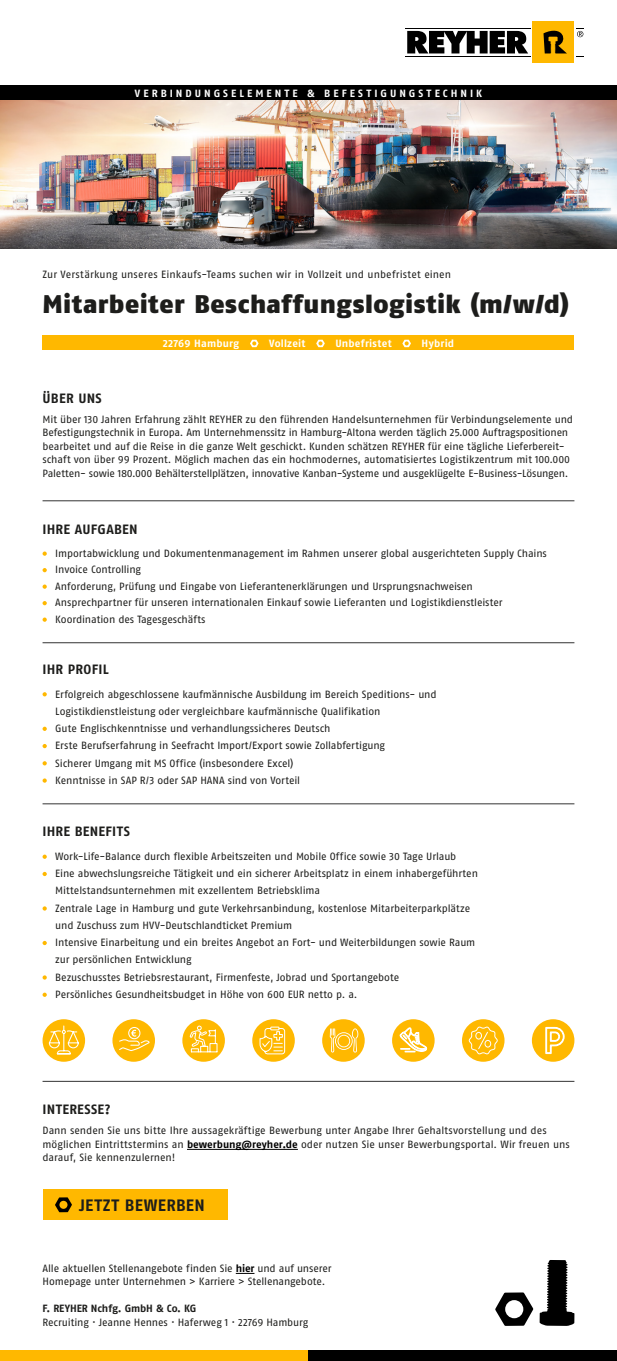
<style>
.page{position:relative;width:617px;height:1361px;background:#fff}
.page>*{position:absolute;margin:0;border:0;box-sizing:border-box;transform-origin:0 0}
.t1{font:900 25.5px "Fago Pro";letter-spacing:.02em;color:#1d1d1b}
.t2{font:700 16.5px "Fago Pro";letter-spacing:.02em;color:#1d1d1b}
.t3{font:700 13.5px "Fago Pro";letter-spacing:.015em;color:#1d1d1b}
.t4{font:10.5px/17.2px "Fago Pro";letter-spacing:-.01em;color:#1d1d1b}
.t5{font:700 10.5px "Fago Pro";letter-spacing:.28em;color:#fff}
.t6{font:700 10.5px "Fago Pro";letter-spacing:-.01em;color:#1d1d1b}
.t7{font:700 10.5px "Fago Pro";letter-spacing:.015em;color:#fff}
.t8{font:700 10.5px "Fago Pro";letter-spacing:.025em;color:#fff}
.t9{font:700 10.5px "Fago Pro";letter-spacing:.02em;color:#fff}
.s1{font-weight:700;color:#000}
</style>
<div class="page">
<img style="left:0;top:100px;width:617px;height:149px">
<svg style="left:407px;top:31px;width:121px;height:22px"></svg>
<hr style="left:405px;top:28px;width:125px;height:1px;background:#000">
<hr style="left:405px;top:56px;width:125px;height:1px;background:#000">
<div style="left:532px;top:21px;width:42px;height:42px;background:#ffb800"></div>
<svg style="left:576px;top:28px;width:7px;height:9px"></svg>
<svg style="left:543px;top:30px;width:24px;height:23px"></svg>
<div style="left:0;top:1350px;width:308px;height:11px;background:#ffb800"></div>
<div style="left:308px;top:1350px;width:309px;height:11px;background:#000"></div>
<svg style="left:539px;top:1260px;width:35px;height:66px"></svg>
<svg style="left:495px;top:1292px;width:38px;height:34px"></svg>
<svg style="left:43px;top:551px;width:4px;height:5px"></svg>
<svg style="left:43px;top:568px;width:4px;height:4px"></svg>
<svg style="left:43px;top:584px;width:4px;height:5px"></svg>
<svg style="left:43px;top:601px;width:4px;height:4px"></svg>
<svg style="left:43px;top:617px;width:4px;height:5px"></svg>
<svg style="left:43px;top:692px;width:4px;height:4px"></svg>
<svg style="left:43px;top:726px;width:4px;height:5px"></svg>
<svg style="left:43px;top:744px;width:4px;height:4px"></svg>
<svg style="left:43px;top:761px;width:4px;height:4px"></svg>
<svg style="left:43px;top:778px;width:4px;height:5px"></svg>
<svg style="left:43px;top:854px;width:4px;height:5px"></svg>
<svg style="left:43px;top:872px;width:4px;height:4px"></svg>
<svg style="left:43px;top:906px;width:4px;height:4px"></svg>
<svg style="left:43px;top:941px;width:4px;height:4px"></svg>
<svg style="left:43px;top:975px;width:4px;height:4px"></svg>
<svg style="left:43px;top:992px;width:4px;height:5px"></svg>
<hr style="left:187px;top:1149px;width:111px;height:1px;background:#000">
<div style="left:0;top:85px;width:617px;height:15px;background:#000"></div>
<div style="left:43px;top:335px;width:531px;height:15px;background:#ffb800"></div>
<svg style="left:250px;top:340px;width:8px;height:7px"></svg>
<svg style="left:316px;top:340px;width:9px;height:7px"></svg>
<svg style="left:402px;top:340px;width:9px;height:7px"></svg>
<div style="left:43px;top:1189px;width:184px;height:31px;background:#ffb800"></div>
<svg style="left:55px;top:1197px;width:17px;height:15px"></svg>
<hr style="left:43px;top:500px;width:531px;height:1px;background:#333">
<hr style="left:43px;top:803px;width:531px;height:1px;background:#333">
<hr style="left:43px;top:642px;width:531px;height:1px;background:#333">
<hr style="left:43px;top:1081px;width:531px;height:1px;background:#333">
<div style="left:531px;top:1019px;width:43px;height:42px;background:#ffb800;border-radius:50%"></div>
<svg style="left:545px;top:1027px;width:19px;height:27px"></svg>
<div style="left:392px;top:1019px;width:42px;height:42px;background:#ffb800;border-radius:50%"></div>
<svg style="left:400px;top:1027px;width:26px;height:25px"></svg>
<div style="left:322px;top:1019px;width:42px;height:42px;background:#ffb800;border-radius:50%"></div>
<svg style="left:330px;top:1028px;width:28px;height:24px"></svg>
<div style="left:252px;top:1019px;width:43px;height:42px;background:#ffb800;border-radius:50%"></div>
<svg style="left:259px;top:1026px;width:26px;height:29px"></svg>
<div style="left:43px;top:1019px;width:42px;height:42px;background:#ffb800;border-radius:50%"></div>
<svg style="left:48px;top:1025px;width:32px;height:30px"></svg>
<div style="left:462px;top:1019px;width:42px;height:42px;background:#ffb800;border-radius:50%"></div>
<svg style="left:468px;top:1025px;width:30px;height:30px"></svg>
<svg style="left:236px;top:1273px;width:18px;height:1px"></svg>
<div style="left:182px;top:1019px;width:43px;height:42px;background:#ffb800;border-radius:50%"></div>
<svg style="left:189px;top:1024px;width:29px;height:29px"></svg>
<div style="left:112px;top:1019px;width:43px;height:42px;background:#ffb800;border-radius:50%"></div>
<svg style="left:119px;top:1026px;width:32px;height:25px"></svg>
<p class="t5" style="left:135px;top:87px;width:348px">VERBINDUNGSELEMENTE &amp; BEFESTIGUNGSTECHNIK</p>
<p class="t4" style="left:43px;top:266px;width:410px">Zur Verstärkung unseres Einkaufs-Teams suchen wir in Vollzeit und unbefristet einen</p>
<h1 class="t1" style="left:43px;top:289px;width:527px">Mitarbeiter Beschaffungslogistik (m/w/d)</h1>
<p class="t7" style="left:163px;top:337px;width:78px">22769 Hamburg</p>
<p class="t9" style="left:269px;top:337px;width:38px">Vollzeit</p>
<p class="t8" style="left:335px;top:337px;width:58px">Unbefristet</p>
<p class="t5" style="left:421px;top:337px;width:34px">Hybrid</p>
<p class="t3" style="left:43px;top:390px;width:61px">ÜBER UNS</p>
<p class="t4" style="left:43px;top:412px;width:532px;line-height:13.5px">Mit über 130 Jahren Erfahrung zählt REYHER zu den führenden Handelsunternehmen für Verbindungselemente und Befestigungstechnik in Europa. Am Unternehmenssitz in Hamburg-Altona werden täglich 25.000 Auftragspositionen bearbeitet und auf die Reise in die ganze Welt geschickt. Kunden schätzen REYHER für eine tägliche Lieferbereit&shy;schaft von über 99 Prozent. Möglich machen das ein hochmodernes, automatisiertes Logistikzentrum mit 100.000<br>Paletten- sowie 180.000 Behälterstellplätzen, innovative Kanban-Systeme und ausgeklügelte E-Business-Lösungen.</p>
<p class="t3" style="left:43px;top:521px;width:97px">IHRE AUFGABEN</p>
<p class="t4" style="left:55px;top:545px;width:493px;line-height:16.5px">Importabwicklung und Dokumentenmanagement im Rahmen unserer global ausgerichteten Supply Chains Invoice Controlling<br>Anforderung, Prüfung und Eingabe von Lieferantenerklärungen und Ursprungsnachweisen Ansprechpartner für unseren internationalen Einkauf sowie Lieferanten und Logistikdienstleister Koordination des Tagesgeschäfts</p>
<p class="t3" style="left:43px;top:661px;width:67px">IHR PROFIL</p>
<p class="t4" style="left:55px;top:685px;width:383px">Erfolgreich abgeschlossene kaufmännische Ausbildung im Bereich Speditions- und Logistikdienstleistung oder vergleichbare kaufmännische Qualifikation<br>Gute Englischkenntnisse und verhandlungssicheres Deutsch<br>Erste Berufserfahrung in Seefracht Import/Export sowie Zollabfertigung<br>Sicherer Umgang mit MS Office (insbesondere Excel)<br>Kenntnisse in SAP R/3 oder SAP HANA sind von Vorteil</p>
<p class="t3" style="left:43px;top:823px;width:89px">IHRE BENEFITS</p>
<p class="t4" style="left:55px;top:847px;width:424px">Work-Life-Balance durch flexible Arbeitszeiten und Mobile Office sowie 30 Tage Urlaub Eine abwechslungsreiche Tätigkeit und ein sicherer Arbeitsplatz in einem inhabergeführten Mittelstandsunternehmen mit exzellentem Betriebsklima<br>Zentrale Lage in Hamburg und gute Verkehrsanbindung, kostenlose Mitarbeiterparkplätze und Zuschuss zum HVV-Deutschlandticket Premium<br>Intensive Einarbeitung und ein breites Angebot an Fort- und Weiterbildungen sowie Raum zur persönlichen Entwicklung<br>Bezuschusstes Betriebsrestaurant, Firmenfeste, Jobrad und Sportangebote<br>Persönliches Gesundheitsbudget in Höhe von 600 EUR netto p. a.</p>
<p class="t3" style="left:43px;top:1101px;width:69px">INTERESSE?</p>
<p class="t4" style="left:43px;top:1124px;width:528px;line-height:13.5px">Dann senden Sie uns bitte Ihre aussagekräftige Bewerbung unter Angabe Ihrer Gehaltsvorstellung und des möglichen Eintrittstermins an <span class="s1">bewerbung@reyher.de</span> oder nutzen Sie unser Bewerbungsportal. Wir freuen uns darauf, Sie kennenzulernen!</p>
<h2 class="t2" style="left:79px;top:1195px;width:127px">JETZT BEWERBEN</h2>
<p class="t4" style="left:43px;top:1261px;width:290px;line-height:13.5px">Alle aktuellen Stellenangebote finden Sie <span class="s1">hier</span> und auf unserer<br>Homepage unter Unternehmen &gt; Karriere &gt; Stellenangebote.</p>
<p class="t6" style="left:43px;top:1302px;width:155px">F. REYHER Nchfg. GmbH &amp; Co. KG</p>
<p class="t4" style="left:43px;top:1313px;width:267px">Recruiting · Jeanne Hennes · Haferweg 1 · 22769 Hamburg</p>
</div>
